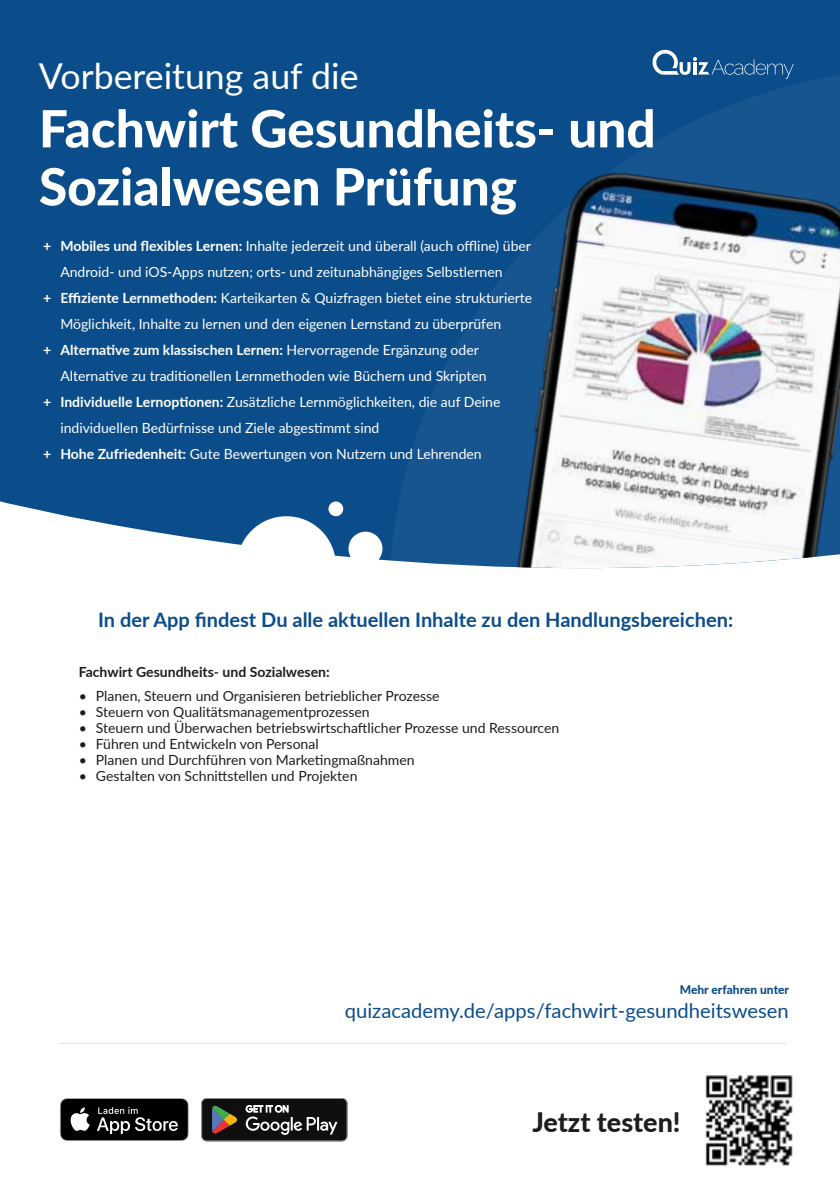
<style>
.page{position:relative;width:840px;height:1191px;background:#fff}
.page>*{position:absolute;margin:0;border:0;box-sizing:border-box;transform-origin:0 0}
.t1{font:800 51.2px/58px "Lato";color:#fff}
.t2{font:35.6px "Lato";color:#fff}
.t3{font:800 26.8px "Lato";color:#1d1d1b}
.t4{font:20.2px "Lato";color:#0b4d8a}
.t5{font:700 20px "Lato";color:#0b4d8a}
.t6{font:14px "Lato";color:#fff}
.t7{font:14px "Lato";color:#1d1d1b}
.t8{font:700 14px "Lato";color:#fff}
.t9{font:700 14px "Lato";color:#1d1d1b}
.t10{font:800 12px "Lato";color:#0b4d8a}
.s1{font-weight:700}
.s2{font-weight:400}
</style>
<div class="page">
<img style="left:705px;top:1075px;width:88px;height:91px">
<div style="left:0;top:0;width:839px;height:561px;background:#0b4d8a"></div>
<svg style="left:388px;top:68px;width:451px;height:499px;fill:#0b4d8a"></svg>
<img style="left:503px;top:151px;width:336px;height:417px">
<svg style="left:201px;top:1098px;width:146px;height:43px"></svg>
<svg style="left:652px;top:50px;width:141px;height:29px"></svg>
<svg style="left:60px;top:1098px;width:129px;height:43px"></svg>
<div style="left:237px;top:516px;width:98px;height:99px;background:#fff;border-radius:50%"></div>
<div style="left:348px;top:532px;width:34px;height:33px;background:#fff;border-radius:50%"></div>
<div style="left:328px;top:501px;width:15px;height:15px;background:#fff;border-radius:50%"></div>
<hr style="left:58px;top:1043px;width:727px;height:1px;background:#e5e4e4">
<h2 class="t2" style="left:39px;top:51px;width:321px">Vorbereitung auf die</h2>
<h1 class="t1" style="left:39px;top:97px;width:618px">Fachwirt Gesundheits- und<br>Sozialwesen Prüfung</h1>
<p class="t6" style="left:43px;top:236px;width:489px"><span class="s1">+ Mobiles und flexibles Lernen:</span> Inhalte jederzeit und überall (auch offline) über</p>
<p class="t6" style="left:60px;top:262px;width:443px">Android- und iOS-Apps nutzen; orts- und zeitunabhängiges Selbstlernen</p>
<p class="t6" style="left:43px;top:288px;width:490px"><span class="s1">+ Effiziente Lernmethoden:</span> Karteikarten &amp; Quizfragen bietet eine strukturierte</p>
<p class="t6" style="left:60px;top:314px;width:442px">Möglichkeit, Inhalte zu lernen und den eigenen Lernstand zu überprüfen</p>
<p class="t8" style="left:43px;top:340px;width:437px">+ Alternative zum klassischen Lernen: <span class="s2">Hervorragende Ergänzung oder</span></p>
<p class="t6" style="left:60px;top:366px;width:427px">Alternative zu traditionellen Lernmethoden wie Büchern und Skripten</p>
<p class="t6" style="left:43px;top:392px;width:458px"><span class="s1">+ Individuelle Lernoptionen:</span> Zusätzliche Lernmöglichkeiten, die auf Deine</p>
<p class="t6" style="left:60px;top:418px;width:320px">individuellen Bedürfnisse und Ziele abgestimmt sind</p>
<p class="t6" style="left:43px;top:444px;width:439px"><span class="s1">+ Hohe Zufriedenheit:</span> Gute Bewertungen von Nutzern und Lehrenden</p>
<h3 class="t5" style="left:98px;top:605px;width:636px">In der App findest Du alle aktuellen Inhalte zu den Handlungsbereichen:</h3>
<p class="t9" style="left:79px;top:662px;width:252px">Fachwirt Gesundheits- und Sozialwesen:</p>
<p class="t7" style="left:79px;top:686px;width:362px">• Planen, Steuern und Organisieren betrieblicher Prozesse</p>
<p class="t7" style="left:79px;top:702px;width:292px">• Steuern von Qualitätsmanagementprozessen</p>
<p class="t7" style="left:79px;top:718px;width:482px">• Steuern und Überwachen betriebswirtschaftlicher Prozesse und Ressourcen</p>
<p class="t7" style="left:79px;top:734px;width:241px">• Führen und Entwickeln von Personal</p>
<p class="t7" style="left:79px;top:750px;width:337px">• Planen und Durchführen von Marketingmaßnahmen</p>
<p class="t7" style="left:79px;top:766px;width:280px">• Gestalten von Schnittstellen und Projekten</p>
<p class="t10" style="left:679px;top:980px;width:111px">Mehr erfahren unter</p>
<h3 class="t4" style="left:344px;top:996px;width:445px">quizacademy.de/apps/fachwirt-gesundheitswesen</h3>
<h3 class="t3" style="left:532px;top:1102px;width:150px">Jetzt testen!</h3>
</div>
